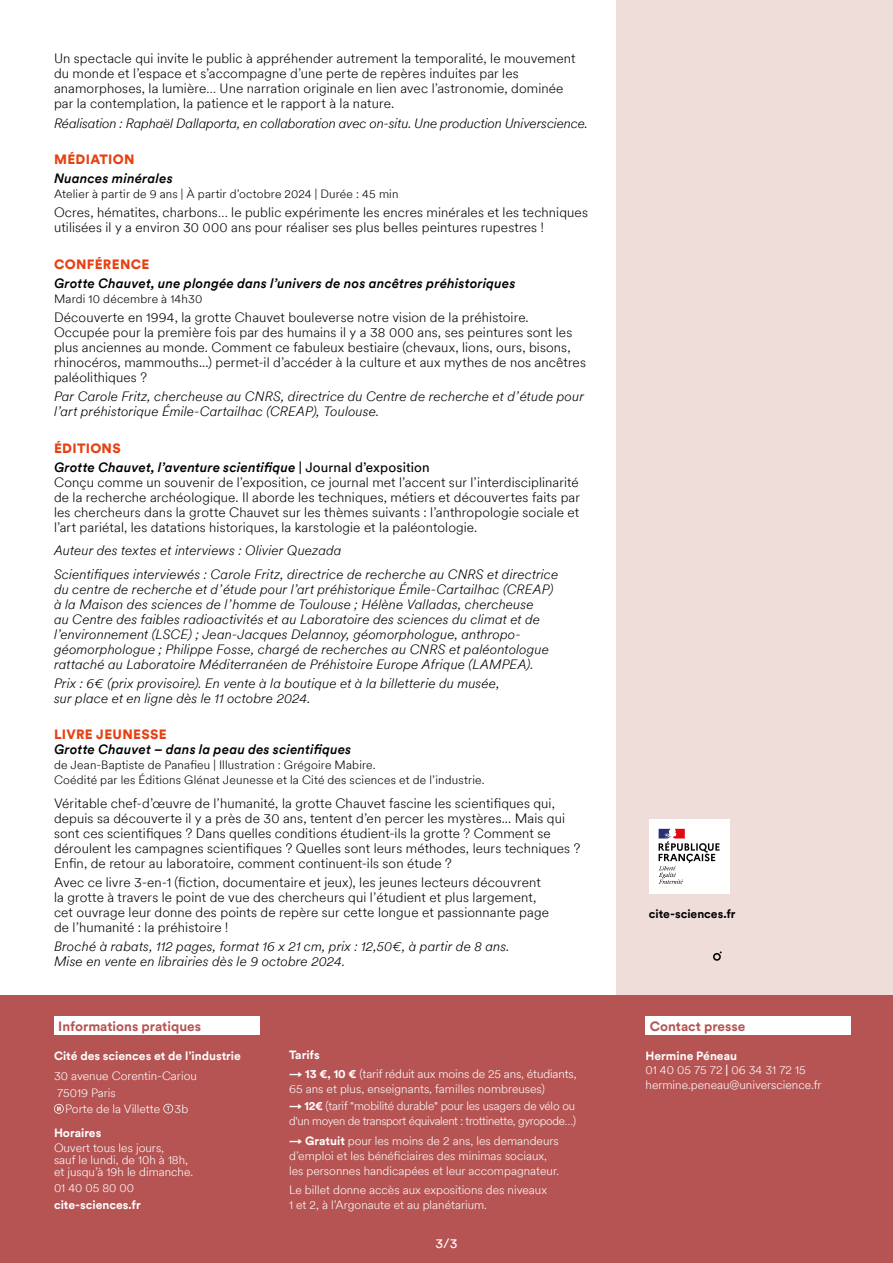
<style>
.page{position:relative;width:893px;height:1263px;background:#fff}
.page>*{position:absolute;margin:0;border:0;box-sizing:border-box;transform-origin:0 0}
.t1{font:300 13.5px/15px "CSI Circular TT";letter-spacing:.01em;color:#000}
.t2{font:italic 300 13.5px/15px "CSI Circular TT";letter-spacing:.01em;color:#000}
.t3{font:italic 500 13.5px/19.2px "CSI Circular TT";letter-spacing:.01em;color:#000}
.t4{font:italic 300 13.5px "CSI Circular TT";letter-spacing:-.01em;color:#000}
.t5{font:700 13.5px "CSI Circular TT";color:#b55453}
.t6{font:900 13.5px "CSI Circular TT";letter-spacing:.025em;color:#e74011}
.t7{font:13.5px "CSI Circular TT";color:#fff}
.t8{font:300 12px/15px "CSI Circular TT";color:#fff}
.t9{font:300 12px/15px "CSI Circular TT";letter-spacing:.015em;color:#000}
.t10{font:300 12px/15px "CSI Circular TT";letter-spacing:-.025em;color:#fff}
.t11{font:700 12px "CSI Circular TT";color:#fff}
.t12{font:700 12px "CSI Circular TT";color:#000}
.s1{font-weight:900;font-style:normal;color:#e74011}
.s2{font-weight:400;font-style:normal}
.s3{font-weight:700}
.s4{font-weight:400}
</style>
<div class="page">
<div style="left:617px;top:0;width:276px;height:1263px;background:#efddd9"></div>
<div style="left:0;top:995px;width:893px;height:268px;background:#b55453"></div>
<svg style="left:54px;top:1104px;width:10px;height:10px"></svg>
<svg style="left:163px;top:1104px;width:10px;height:9px"></svg>
<div style="left:54px;top:1016px;width:205px;height:19px;background:#fff"></div>
<div style="left:646px;top:1016px;width:205px;height:19px;background:#fff"></div>
<div style="left:649px;top:819px;width:80px;height:74px;background:#fff"></div>
<svg style="left:659px;top:829px;width:61px;height:55px"></svg>
<svg style="left:713px;top:951px;width:9px;height:10px"></svg>
<p class="t1" style="left:54px;top:50px;width:523px">Un spectacle qui invite le public à appréhender autrement la temporalité, le mouvement du monde et l’espace et s’accompagne d’une perte de repères induites par les anamorphoses, la lumière… Une narration originale en lien avec l’astronomie, dominée par la contemplation, la patience et le rapport à la nature.</p>
<p class="t4" style="left:54px;top:114px;width:535px">Réalisation : Raphaël Dallaporta, en collaboration avec on-situ. Une production Universcience.</p>
<p class="t6" style="left:54px;top:150px;width:82px">MÉDIATION</p>
<p class="t3" style="left:54px;top:168px;width:120px">Nuances minérales</p>
<p class="t9" style="left:54px;top:186px;width:346px">Atelier à partir de 9 ans | À partir d’octobre 2024 | Durée : 45 min</p>
<p class="t1" style="left:54px;top:205px;width:535px">Ocres, hématites, charbons… le public expérimente les encres minérales et les techniques utilisées il y a environ 30 000 ans pour réaliser ses plus belles peintures rupestres !</p>
<p class="t6" style="left:54px;top:254px;width:97px">CONFÉRENCE</p>
<p class="t3" style="left:54px;top:273px;width:463px">Grotte Chauvet, une plongée dans l’univers de nos ancêtres préhistoriques</p>
<p class="t9" style="left:54px;top:291px;width:150px">Mardi 10 décembre à 14h30</p>
<p class="t1" style="left:54px;top:309px;width:533px">Découverte en 1994, la grotte Chauvet bouleverse notre vision de la préhistoire.<br>Occupée pour la première fois par des humains il y a 38 000 ans, ses peintures sont les plus anciennes au monde. Comment ce fabuleux bestiaire (chevaux, lions, ours, bisons, rhinocéros, mammouths...) permet-il d’accéder à la culture et aux mythes de nos ancêtres paléolithiques ?</p>
<p class="t2" style="left:54px;top:389px;width:531px">Par Carole Fritz, chercheuse au CNRS, directrice du Centre de recherche et d’étude pour l’art préhistorique Émile-Cartailhac (CREAP), Toulouse.</p>
<p class="t3" style="left:54px;top:438px;width:377px"><span class="s1">ÉDITIONS<br></span>Grotte Chauvet, l’aventure scientifique <span class="s2">| Journal d’exposition</span></p>
<p class="t1" style="left:54px;top:474px;width:527px;text-align:justify">Conçu comme un souvenir de l’exposition, ce journal met l’accent sur l’interdisciplinarité de la recherche archéologique. Il aborde les techniques, métiers et découvertes faits par les chercheurs dans la grotte Chauvet sur les thèmes suivants : l’anthropologie sociale et l’art pariétal, les datations historiques, la karstologie et la paléontologie.</p>
<p class="t2" style="left:54px;top:538px;width:506px;line-height:23.5px">Auteur des textes et interviews : Olivier Quezada<br>Scientifiques interviewés : Carole Fritz, directrice de recherche au CNRS et directrice</p>
<p class="t2" style="left:54px;top:581px;width:501px">du centre de recherche et d’étude pour l’art préhistorique Émile-Cartailhac (CREAP) à la Maison des sciences de l’homme de Toulouse ; Hélène Valladas, chercheuse<br>au Centre des faibles radioactivités et au Laboratoire des sciences du climat et de l’environnement (LSCE) ; Jean-Jacques Delannoy, géomorphologue, anthropo&shy;géomorphologue ; Philippe Fosse, chargé de recherches au CNRS et paléontologue rattaché au Laboratoire Méditerranéen de Préhistoire Europe Afrique (LAMPEA).</p>
<p class="t2" style="left:54px;top:675px;width:447px">Prix : 6€ (prix provisoire). En vente à la boutique et à la billetterie du musée, sur place et en ligne dès le 11 octobre 2024.</p>
<p class="t6" style="left:54px;top:725px;width:114px">LIVRE JEUNESSE</p>
<p class="t3" style="left:54px;top:739px;width:299px">Grotte Chauvet – dans la peau des scientifiques</p>
<p class="t9" style="left:54px;top:757px;width:432px">de Jean-Baptiste de Panafieu | Illustration : Grégoire Mabire.<br>Coédité par les Éditions Glénat Jeunesse et la Cité des sciences et de l’industrie.</p>
<p class="t1" style="left:54px;top:795px;width:528px">Véritable chef-d’œuvre de l’humanité, la grotte Chauvet fascine les scientifiques qui, depuis sa découverte il y a près de 30 ans, tentent d’en percer les mystères... Mais qui sont ces scientifiques ? Dans quelles conditions étudient-ils la grotte ? Comment se déroulent les campagnes scientifiques ? Quelles sont leurs méthodes, leurs techniques ?<br>Enfin, de retour au laboratoire, comment continuent-ils son étude ?</p>
<p class="t1" style="left:54px;top:874px;width:496px">Avec ce livre 3-en-1 (fiction, documentaire et jeux), les jeunes lecteurs découvrent la grotte à travers le point de vue des chercheurs qui l’étudient et plus largement, cet ouvrage leur donne des points de repère sur cette longue et passionnante page de l’humanité : la préhistoire !</p>
<p class="t2" style="left:54px;top:939px;width:457px">Broché à rabats, 112 pages, format 16 x 21 cm, prix : 12,50€, à partir de 8 ans.<br>Mise en vente en librairies dès le 9 octobre 2024.</p>
<p class="t12" style="left:649px;top:905px;width:88px">cite-sciences.fr</p>
<p class="t5" style="left:58px;top:1016px;width:144px">Informations pratiques</p>
<p class="t5" style="left:650px;top:1016px;width:97px">Contact presse</p>
<p class="t11" style="left:54px;top:1047px;width:188px">Cité des sciences et de l’industrie</p>
<p class="t8" style="left:54px;top:1067px;width:144px;line-height:16.5px">30 avenue Corentin-Cariou<br>75019 Paris</p>
<p class="t8" style="left:65px;top:1101px;width:125px">Porte de la Villette 3b</p>
<p class="t11" style="left:54px;top:1124px;width:49px">Horaires</p>
<p class="t8" style="left:54px;top:1141px;width:141px;line-height:12px">Ouvert tous les jours,<br>sauf le lundi, de 10h à 18h, et jusqu’à 19h le dimanche.</p>
<p class="t8" style="left:54px;top:1180px;width:82px">01 40 05 80 00</p>
<p class="t11" style="left:54px;top:1196px;width:88px">cite-sciences.fr</p>
<p class="t11" style="left:289px;top:1046px;width:32px">Tarifs</p>
<p class="t8" style="left:289px;top:1066px;width:289px"><span class="s3">→ 13 €, 10 €</span> (tarif réduit aux moins de 25 ans, étudiants,<br>65 ans et plus, enseignants, familles nombreuses)</p>
<p class="t10" style="left:289px;top:1098px;width:289px"><span class="s3">→ 12€</span> (tarif "mobilité durable" pour les usagers de vélo ou d'un moyen de transport équivalent : trottinette, gyropode…)</p>
<p class="t8" style="left:289px;top:1132px;width:271px"><span class="s3">→ Gratuit</span> pour les moins de 2 ans, les demandeurs d’emploi et les bénéficiaires des minimas sociaux, les personnes handicapées et leur accompagnateur.</p>
<p class="t8" style="left:289px;top:1182px;width:259px">Le billet donne accès aux expositions des niveaux<br>1 et 2, à l’Argonaute et au planétarium.</p>
<p class="t7" style="left:435px;top:1234px;width:23px">3/3</p>
<p class="t8" style="left:646px;top:1048px;width:178px;line-height:14.4px"><span class="s3">Hermine Péneau<br></span>01 40 05 75 72 <span class="s4">|</span> 06 34 31 72 15 hermine.peneau@universcience.fr</p>
</div>
